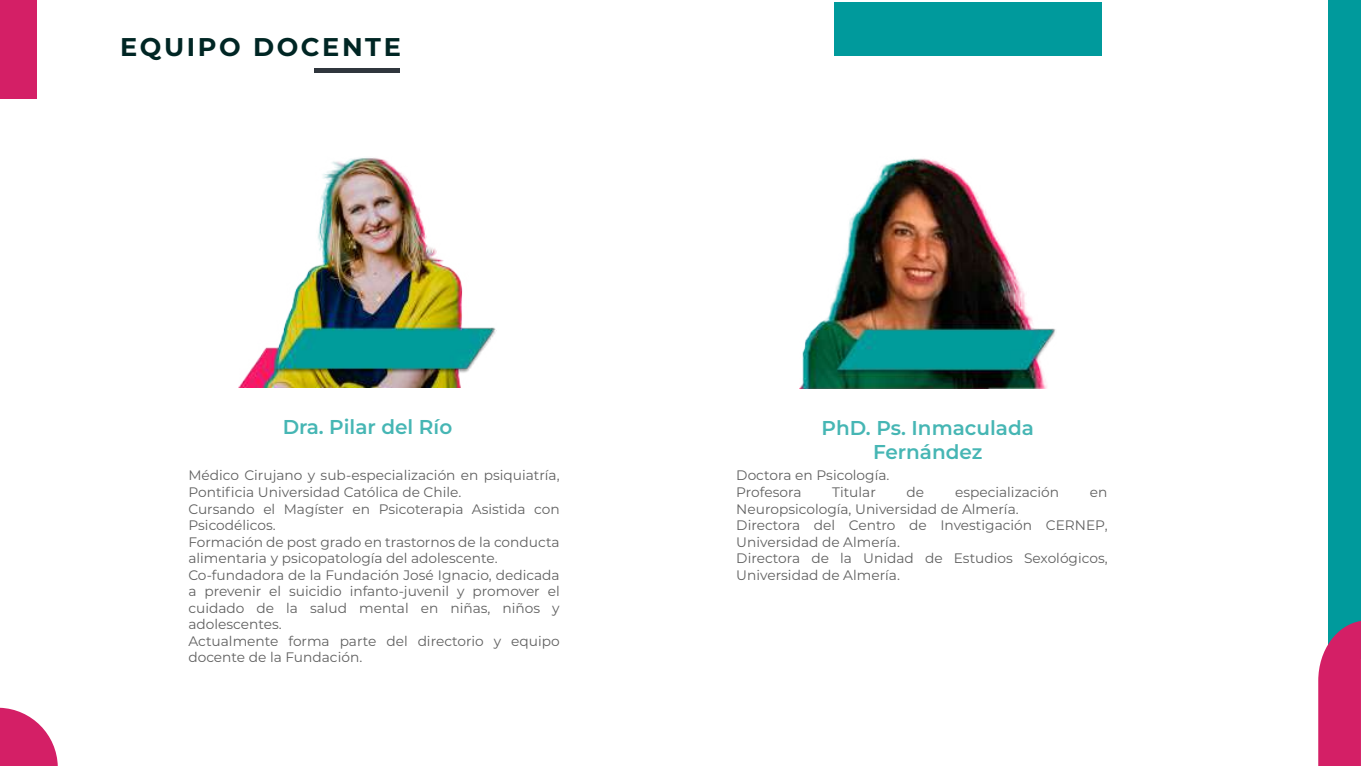
<style>
.page{position:relative;width:1361px;height:766px;background:#fff}
.page>*{position:absolute;margin:0;border:0;box-sizing:border-box;transform-origin:0 0}
.t1{font:700 25.5px "Montserrat";letter-spacing:.1em;color:#002624}
.t2{font:600 20px/24px "Montserrat";color:#46b6b4;text-align:center}
.t3{font:13.75px/16.5px "Montserrat";color:#616161}
</style>
<div class="page">
<div style="left:0;top:0;width:37px;height:98px;background:#d41f66"></div>
<svg style="left:0;top:707px;width:58px;height:58px"></svg>
<div style="left:1328px;top:0;width:33px;height:658px;background:#009a9c"></div>
<svg style="left:1318px;top:621px;width:43px;height:144px;background:#cd3271"></svg>
<div style="left:834px;top:2px;width:268px;height:54px;background:#009a9c"></div>
<div style="left:314px;top:68px;width:85px;height:5px;background:#30363d"></div>
<img style="left:799px;top:158px;width:257px;height:230px">
<img style="left:239px;top:157px;width:257px;height:230px">
<h1 class="t1" style="left:120px;top:29px;width:282px">EQUIPO DOCENTE</h1>
<h2 class="t2" style="left:283px;top:414px;width:171px">Dra. Pilar del Río</h2>
<h2 class="t2" style="left:821px;top:414px;width:214px">PhD. Ps. Inmaculada<br>Fernández</h2>
<p class="t3" style="left:188px;top:466px;width:373px">Médico Cirujano y sub-especialización en psiquiatría, Pontificia Universidad Católica de Chile.<br>Cursando el Magíster en Psicoterapia Asistida con Psicodélicos.<br>Formación de post grado en trastornos de la conducta alimentaria y psicopatología del adolescente.<br>Co-fundadora de la Fundación José Ignacio, dedicada a prevenir el suicidio infanto-juvenil y promover el cuidado de la salud mental en niñas, niños y adolescentes.<br>Actualmente forma parte del directorio y equipo docente de la Fundación.</p>
<p class="t3" style="left:736px;top:466px;width:155px">Doctora en Psicología.<br>Profesora</p>
<p class="t3" style="left:832px;top:483px;width:45px">Titular</p>
<p class="t3" style="left:906px;top:483px;width:19px">de</p>
<p class="t3" style="left:955px;top:483px;width:106px">especialización</p>
<p class="t3" style="left:1090px;top:483px;width:19px">en</p>
<p class="t3" style="left:736px;top:499px;width:373px">Neuropsicología, Universidad de Almería.<br>Directora del Centro de Investigación CERNEP, Universidad de Almería.<br>Directora de la Unidad de Estudios Sexológicos, Universidad de Almería.</p>
</div>
